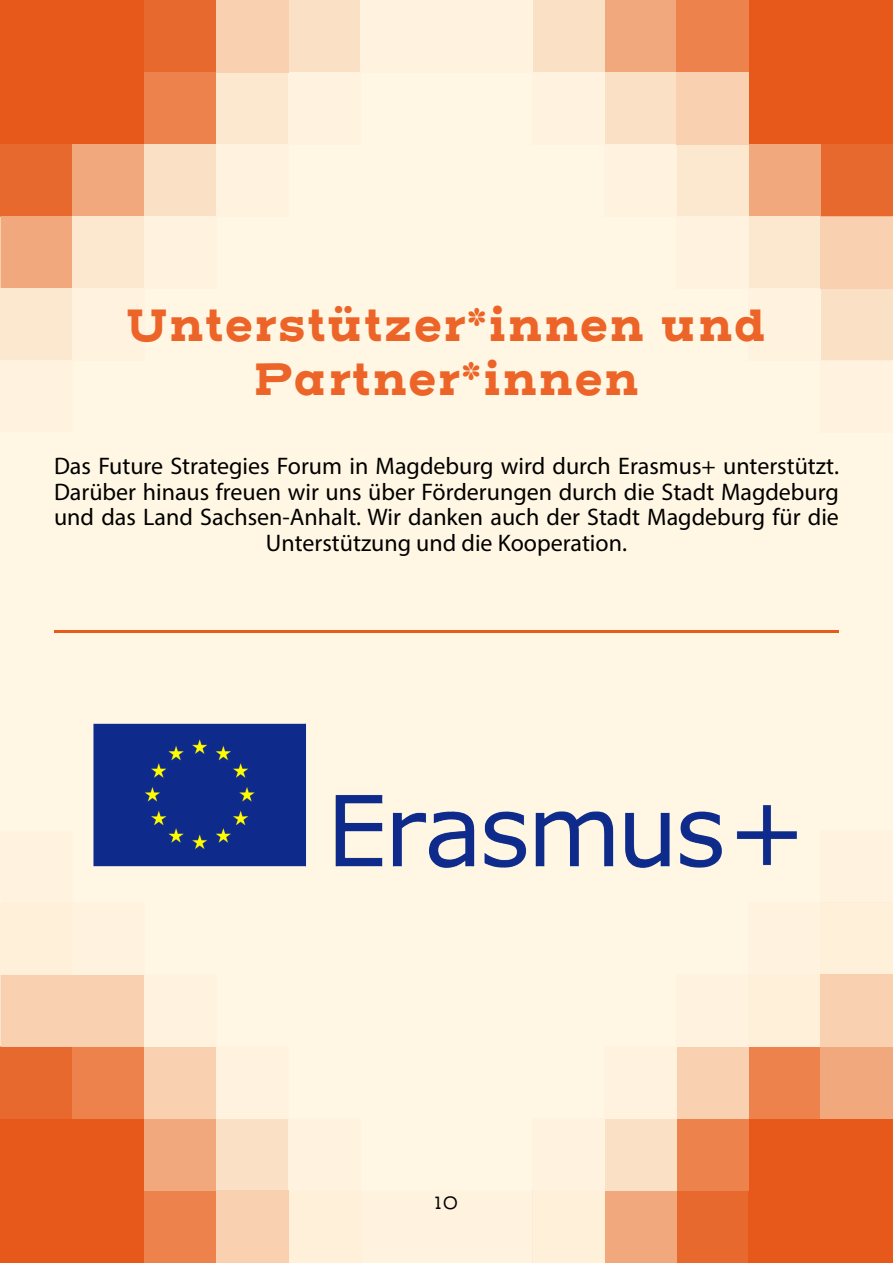
<style>
.page{position:relative;width:893px;height:1263px;background:#fff7e3}
.page>*{position:absolute;margin:0;border:0;box-sizing:border-box;transform-origin:0 0}
.t1{font:700 45px/54px "Henderson Slab Basic";color:#ec6428;text-align:center}
.t2{font:24px/25.5px "Myriad Pro";color:#000;text-align:center}
.t3{font:18px "Henderson Slab Basic";color:#000}
</style>
<div class="page">
<div style="left:0;top:0;width:144px;height:144px;background:#e6591a"></div>
<div style="left:0;top:1119px;width:144px;height:144px;background:#e6591a"></div>
<div style="left:749px;top:0;width:144px;height:144px;background:#e6591a"></div>
<div style="left:144px;top:0;width:72px;height:72px;background:#e8692e"></div>
<div style="left:0;top:1047px;width:72px;height:72px;background:#e8692e"></div>
<div style="left:677px;top:1191px;width:72px;height:72px;background:#e8692e"></div>
<div style="left:821px;top:144px;width:72px;height:72px;background:#e8692e"></div>
<div style="left:749px;top:1119px;width:144px;height:144px;background:#e6591a"></div>
<div style="left:72px;top:1047px;width:72px;height:72px;background:#ed824d"></div>
<div style="left:144px;top:1191px;width:72px;height:72px;background:#ed824d"></div>
<div style="left:677px;top:1119px;width:72px;height:72px;background:#ed824d"></div>
<div style="left:749px;top:1047px;width:72px;height:72px;background:#ed824d"></div>
<div style="left:749px;top:144px;width:72px;height:72px;background:#f2a87d"></div>
<div style="left:144px;top:1119px;width:72px;height:72px;background:#f2a87d"></div>
<div style="left:605px;top:1191px;width:72px;height:72px;background:#f2a87d"></div>
<div style="left:821px;top:1047px;width:72px;height:72px;background:#f2a87d"></div>
<div style="left:605px;top:0;width:72px;height:72px;background:#f2a87d"></div>
<div style="left:72px;top:975px;width:72px;height:72px;background:#fad1b0"></div>
<div style="left:144px;top:1047px;width:72px;height:72px;background:#fad1b0"></div>
<div style="left:677px;top:1047px;width:72px;height:72px;background:#fad1b0"></div>
<div style="left:216px;top:1119px;width:72px;height:72px;background:#fae0c4"></div>
<div style="left:605px;top:1119px;width:72px;height:72px;background:#fae0c4"></div>
<div style="left:288px;top:0;width:72px;height:72px;background:#fae0c4"></div>
<div style="left:533px;top:0;width:72px;height:72px;background:#fae0c4"></div>
<div style="left:821px;top:288px;width:72px;height:72px;background:#fae0c4"></div>
<div style="left:677px;top:144px;width:72px;height:72px;background:#fce8cf"></div>
<div style="left:749px;top:216px;width:72px;height:72px;background:#fce8cf"></div>
<div style="left:677px;top:216px;width:72px;height:72px;background:#fff2de"></div>
<div style="left:605px;top:72px;width:72px;height:73px;background:#fae0c4"></div>
<div style="left:533px;top:72px;width:72px;height:72px;background:#fff2de"></div>
<div style="left:433px;top:0;width:100px;height:72px;background:#fff2de"></div>
<div style="left:821px;top:360px;width:72px;height:72px;background:#fff2de"></div>
<div style="left:605px;top:1047px;width:72px;height:72px;background:#fff2de"></div>
<div style="left:677px;top:975px;width:72px;height:72px;background:#fff2de"></div>
<div style="left:749px;top:903px;width:72px;height:72px;background:#fff2de"></div>
<div style="left:821px;top:831px;width:72px;height:72px;background:#fff2de"></div>
<div style="left:533px;top:1119px;width:72px;height:72px;background:#fff2de"></div>
<div style="left:360px;top:0;width:72px;height:72px;background:#fff2de"></div>
<svg style="left:0;top:72px;width:289px;height:288px"></svg>
<div style="left:288px;top:1119px;width:72px;height:72px;background:#fff2de"></div>
<div style="left:216px;top:1047px;width:72px;height:72px;background:#fff2de"></div>
<div style="left:144px;top:975px;width:72px;height:72px;background:#fff2de"></div>
<div style="left:72px;top:903px;width:72px;height:72px;background:#fff2de"></div>
<div style="left:821px;top:903px;width:72px;height:72px;background:#fff0d9"></div>
<svg style="left:820px;top:975px;width:1px;height:72px"></svg>
<svg style="left:0;top:902px;width:72px;height:145px"></svg>
<svg style="left:216px;top:1191px;width:389px;height:72px"></svg>
<div style="left:821px;top:975px;width:72px;height:72px;background:#fad1b0"></div>
<div style="left:216px;top:0;width:72px;height:72px;background:#fad1b0"></div>
<div style="left:821px;top:216px;width:72px;height:72px;background:#fad1b0"></div>
<div style="left:677px;top:0;width:72px;height:72px;background:#ed824d"></div>
<div style="left:677px;top:72px;width:72px;height:72px;background:#fad1b0"></div>
<hr style="left:54px;top:630px;width:785px;height:3px;background:#e65b1a">
<img style="left:54px;top:723px;width:767px;height:184px">
<p class="t1" style="left:126px;top:300px;width:642px">Unterstützer*innen und<br>Partner*innen</p>
<p class="t2" style="left:54px;top:453px;width:786px">Das Future Strategies Forum in Magdeburg wird durch Erasmus+ unterstützt.<br>Darü ber hinaus freuen wir uns ü ber Förderungen durch die Stadt Magdeburg und das Land Sachsen-Anhalt. Wir danken auch der Stadt Magdeburg fü r die Unterstützung und die Kooperation.</p>
<p class="t3" style="left:434px;top:1191px;width:26px">10</p>
</div>
